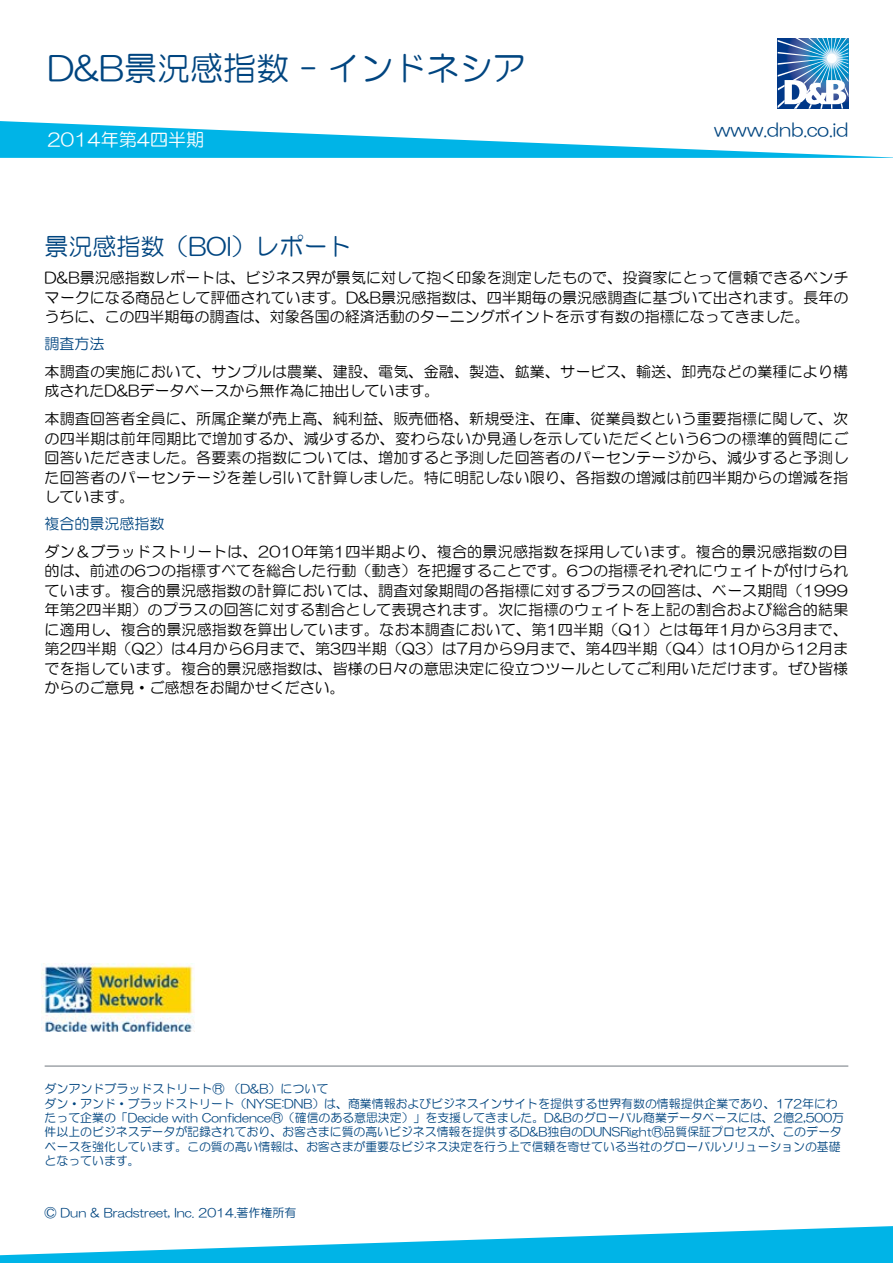
<style>
.page{position:relative;width:893px;height:1263px;background:#fff}
.page>*{position:absolute;margin:0;border:0;box-sizing:border-box;transform-origin:0 0}
.t1{font:33px "HG Maru Gothic MPRO";color:#004580}
.t2{font:24px "HG Maru Gothic MPRO";color:#004580}
.t3{font:18px "HG Maru Gothic MPRO";color:#004580}
.t4{font:18px "HG Maru Gothic MPRO";color:#fff}
.t5{font:15px/19.5px "HG Maru Gothic MPRO";letter-spacing:.01em;color:#000;text-align:justify}
.t6{font:15px "HG Maru Gothic MPRO";color:#004580}
.t7{font:12px/14.4px "HG Maru Gothic MPRO";color:#004580}
</style>
<div class="page">
<svg style="left:0;top:1226px;width:893px;height:37px"></svg>
<svg style="left:0;top:121px;width:893px;height:37px"></svg>
<svg style="left:777px;top:38px;width:71px;height:71px"></svg>
<hr style="left:45px;top:1065px;width:803px;height:2px;background:#a0a5a9">
<img style="left:42px;top:963px;width:152px;height:68px">
<h1 class="t1" style="left:47px;top:52px;width:480px">D&amp;B景況感指数 - インドネシア</h1>
<p class="t4" style="left:47px;top:130px;width:158px">2014年第4四半期</p>
<p class="t3" style="left:714px;top:121px;width:136px">www.dnb.co.id</p>
<h2 class="t2" style="left:45px;top:234px;width:308px">景況感指数（BOI）レポート</h2>
<p class="t5" style="left:45px;top:268px;width:805px">D&amp;B景況感指数レポートは、ビジネス界が景気に対して抱く印象を測定したもので、投資家にとって信頼できるベンチマークになる商品として評価されています。D&amp;B景況感指数は、四半期毎の景況感調査に基づいて出されます。長年のうちに、この四半期毎の調査は、対象各国の経済活動のターニングポイントを示す有数の指標になってきました。</p>
<p class="t6" style="left:45px;top:336px;width:62px">調査方法</p>
<p class="t5" style="left:45px;top:361px;width:805px">本調査の実施において、サンプルは農業、建設、電気、金融、製造、鉱業、サービス、輸送、卸売などの業種により構成されたD&amp;Bデータベースから無作為に抽出しています。</p>
<p class="t5" style="left:45px;top:409px;width:805px">本調査回答者全員に、所属企業が売上高、純利益、販売価格、新規受注、在庫、従業員数という重要指標に関して、次の四半期は前年同期比で増加するか、減少するか、変わらないか見通しを示していただくという6つの標準的質問にご回答いただきました。各要素の指数については、増加すると予測した回答者のパーセンテージから、減少すると予測した回答者のパーセンテージを差し引いて計算しました。特に明記しない限り、各指数の増減は前四半期からの増減を指しています。</p>
<p class="t6" style="left:45px;top:516px;width:122px">複合的景況感指数</p>
<p class="t5" style="left:45px;top:541px;width:805px">ダン＆ブラッドストリートは、2010年第1四半期より、複合的景況感指数を採用しています。複合的景況感指数の目的は、前述の6つの指標すべてを総合した行動（動き）を把握することです。6つの指標それぞれにウェイトが付けられています。複合的景況感指数の計算においては、調査対象期間の各指標に対するプラスの回答は、ベース期間（1999年第2四半期）のプラスの回答に対する割合として表現されます。次に指標のウェイトを上記の割合および総合的結果に適用し、複合的景況感指数を算出しています。なお本調査において、第1四半期（Q1）とは毎年1月から3月まで、第2四半期（Q2）は4月から6月まで、第3四半期（Q3）は7月から9月まで、第4四半期（Q4）は10月から12月までを指しています。複合的景況感指数は、皆様の日々の意思決定に役立つツールとしてご利用いただけます。ぜひ皆様からのご意見・ご感想をお聞かせください。</p>
<p class="t7" style="left:45px;top:1081px;width:801px">ダンアンドブラッドストリート® （D&amp;B）について<br>ダン・アンド・ブラッドストリート（NYSE:DNB）は、商業情報およびビジネスインサイトを提供する世界有数の情報提供企業であり、172年にわたって企業の「Decide with Confidence®（確信のある意思決定）」を支援してきました。D&amp;Bのグローバル商業データベースには、2億2,500万件以上のビジネスデータが記録されており、お客さまに質の高いビジネス情報を提供するD&amp;B独自のDUNSRight®品質保証プロセスが、このデータベースを強化しています。この質の高い情報は、お客さまが重要なビジネス決定を行う上で信頼を寄せている当社のグローバルソリューションの基礎となっています。</p>
<p class="t7" style="left:45px;top:1205px;width:253px">© Dun &amp; Bradstreet, Inc. 2014.著作権所有</p>
</div>
